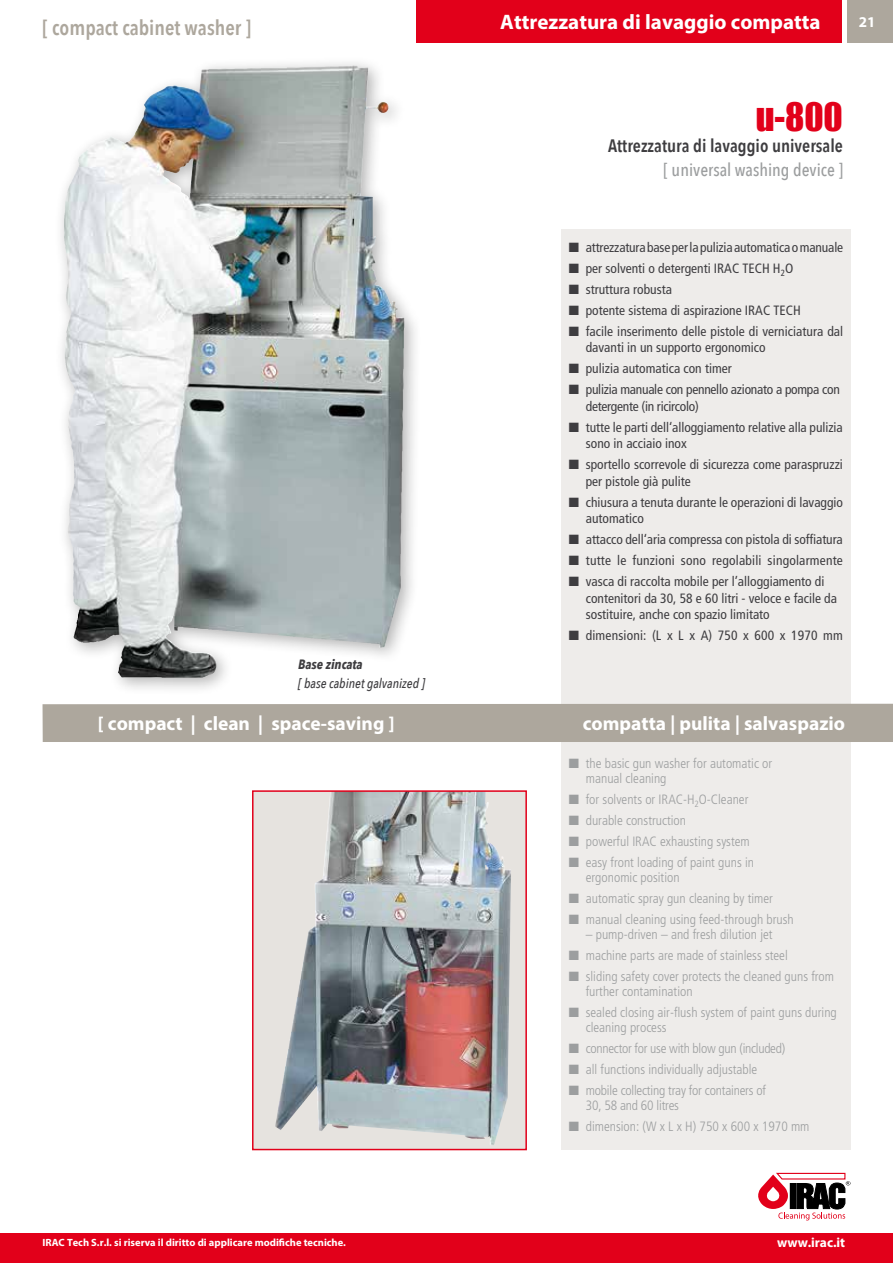
<style>
.page{position:relative;width:893px;height:1263px;background:#fff}
.page>*{position:absolute;margin:0;border:0;box-sizing:border-box;transform-origin:0 0}
.t1{font:36px "Impact";color:#e2001a}
.t2{font:700 21px "Myriad Pro";color:#fff}
.t3{font:600 21px "Avenir Next Condensed";color:#ada79d}
.t4{font:700 19.5px "Myriad Pro";color:#fff}
.t5{font:600 18px "Avenir Next Condensed";color:#3e3d40}
.t6{font:500 18px "Avenir Next Condensed";color:#9c9e9f}
.t7{font:700 15px "Myriad Pro";color:#fff}
.t8{font:condensed 13.5px/16.5px "Frutiger";color:#3e3d40}
.t9{font:300 condensed 13.5px/15px "Frutiger";color:#9c9e9f}
.t10{font:condensed 13.5px/16.5px "Frutiger";letter-spacing:-.02em;color:#3e3d40}
.t11{font:300 condensed 13.5px "Frutiger";letter-spacing:-.02em;color:#9c9e9f}
.t12{font:italic 500 13.5px "Avenir Next Condensed";color:#3e3d40}
.t13{font:italic 700 13.5px "Avenir Next Condensed";color:#3e3d40}
.t14{font:700 13.5px "Myriad Pro";letter-spacing:-.005em;color:#fff}
.t15{font:700 10.5px "Myriad Pro";color:#fff}
</style>
<div class="page">
<div style="left:561px;top:230px;width:289px;height:920px;background:#eeecea"></div>
<div style="left:43px;top:704px;width:850px;height:38px;background:#ada79d"></div>
<div style="left:847px;top:0;width:46px;height:43px;background:#ada79d"></div>
<div style="left:54px;top:56px;width:369px;height:640px;background:#000;opacity:.3"></div>
<img style="left:78px;top:66px;width:274px;height:103px">
<div style="left:253px;top:791px;width:273px;height:358px;background:#e6e3df"></div>
<img style="left:275px;top:793px;width:236px;height:352px">
<div style="left:252px;top:790px;width:275px;height:360px;border:2px solid #e2001a"></div>
<div style="left:417px;top:0;width:425px;height:43px;background:#e2001a"></div>
<svg style="left:758px;top:1172px;width:92px;height:48px"></svg>
<div style="left:0;top:1233px;width:893px;height:30px;background:#e2001a"></div>
<h2 class="t3" style="left:43px;top:10px;width:210px">[ compact cabinet washer ]</h2>
<h2 class="t2" style="left:500px;top:8px;width:322px">Attrezzatura di lavaggio compatta</h2>
<p class="t7" style="left:859px;top:12px;width:18px">21</p>
<h1 class="t1" style="left:756px;top:88px;width:89px">u-800</h1>
<h3 class="t5" style="left:608px;top:130px;width:236px">Attrezzatura di lavaggio universale</h3>
<h3 class="t6" style="left:664px;top:158px;width:181px">[ universal washing device ]</h3>
<p class="t13" style="left:298px;top:656px;width:66px">Base zincata</p>
<p class="t12" style="left:298px;top:675px;width:128px">[ base cabinet galvanized ]</p>
<p class="t8" style="left:569px;top:239px;width:276px">■ attrezzatura base per la pulizia automatica o manuale</p>
<p class="t8" style="left:569px;top:260px;width:226px">■ per solventi o detergenti IRAC TECH H<sub>2</sub>O</p>
<p class="t8" style="left:569px;top:281px;width:105px">■ struttura robusta</p>
<p class="t8" style="left:569px;top:302px;width:233px">■ potente sistema di aspirazione IRAC TECH</p>
<p class="t8" style="left:586px;top:323px;width:259px;text-indent:-17px">■ facile inserimento delle pistole di verniciatura dal davanti in un supporto ergonomico</p>
<p class="t8" style="left:569px;top:361px;width:164px">■ pulizia automatica con timer</p>
<p class="t10" style="left:586px;top:382px;width:256px;text-indent:-17px">■ pulizia manuale con pennello azionato a pompa con detergente (in ricircolo)</p>
<p class="t8" style="left:586px;top:419px;width:258px;text-indent:-17px">■ tutte le parti dell‘alloggiamento relative alla pulizia sono in acciaio inox</p>
<p class="t8" style="left:586px;top:457px;width:259px;text-indent:-17px">■ sportello scorrevole di sicurezza come paraspruzzi per pistole già pulite</p>
<p class="t8" style="left:586px;top:494px;width:259px;text-indent:-17px">■ chiusura a tenuta durante le operazioni di lavaggio automatico</p>
<p class="t8" style="left:569px;top:532px;width:276px">■ attacco dell‘aria compressa con pistola di soffiatura</p>
<p class="t8" style="left:569px;top:553px;width:276px">■ tutte le funzioni sono regolabili singolarmente</p>
<p class="t8" style="left:586px;top:574px;width:253px;text-indent:-17px">■ vasca di raccolta mobile per l’alloggiamento di contenitori da 30, 58 e 60 litri - veloce e facile da sostituire, anche con spazio limitato</p>
<p class="t8" style="left:569px;top:628px;width:276px">■ dimensioni: (L x L x A) 750 x 600 x 1970 mm</p>
<h3 class="t4" style="left:98px;top:711px;width:298px">[ compact | clean | space-saving ]</h3>
<h3 class="t4" style="left:583px;top:711px;width:264px">compatta | pulita | salvaspazio</h3>
<p class="t9" style="left:586px;top:756px;width:188px;text-indent:-17px">■ the basic gun washer for automatic or manual cleaning</p>
<p class="t9" style="left:569px;top:792px;width:181px">■ for solvents or IRAC-H<sub>2</sub>O-Cleaner</p>
<p class="t9" style="left:569px;top:813px;width:119px">■ durable construction</p>
<p class="t9" style="left:569px;top:834px;width:183px">■ powerful IRAC exhausting system</p>
<p class="t9" style="left:586px;top:855px;width:170px;text-indent:-17px">■ easy front loading of paint guns in ergonomic position</p>
<p class="t9" style="left:569px;top:891px;width:206px">■ automatic spray gun cleaning by timer</p>
<p class="t9" style="left:569px;top:912px;width:227px">■ manual cleaning using feed-through brush</p>
<p class="t9" style="left:586px;top:927px;width:188px">– pump-driven – and fresh dilution jet</p>
<p class="t9" style="left:569px;top:948px;width:220px">■ machine parts are made of stainless steel</p>
<p class="t9" style="left:586px;top:969px;width:250px;text-indent:-17px">■ sliding safety cover protects the cleaned guns from further contamination</p>
<p class="t9" style="left:586px;top:1005px;width:252px;text-indent:-17px">■ sealed closing air-flush system of paint guns during cleaning process</p>
<p class="t11" style="left:569px;top:1041px;width:218px">■ connector for use with blow gun (included)</p>
<p class="t9" style="left:569px;top:1062px;width:190px">■ all functions individually adjustable</p>
<p class="t9" style="left:586px;top:1083px;width:182px;text-indent:-17px">■ mobile collecting tray for containers of<br>30, 58 and 60 litres</p>
<p class="t9" style="left:569px;top:1119px;width:242px">■ dimension: (W x L x H) 750 x 600 x 1970 mm</p>
<p class="t15" style="left:43px;top:1236px;width:305px">IRAC Tech S.r.l. si riserva il diritto di applicare modifiche tecniche.</p>
<p class="t14" style="left:777px;top:1233px;width:69px">www.irac.it</p>
</div>
